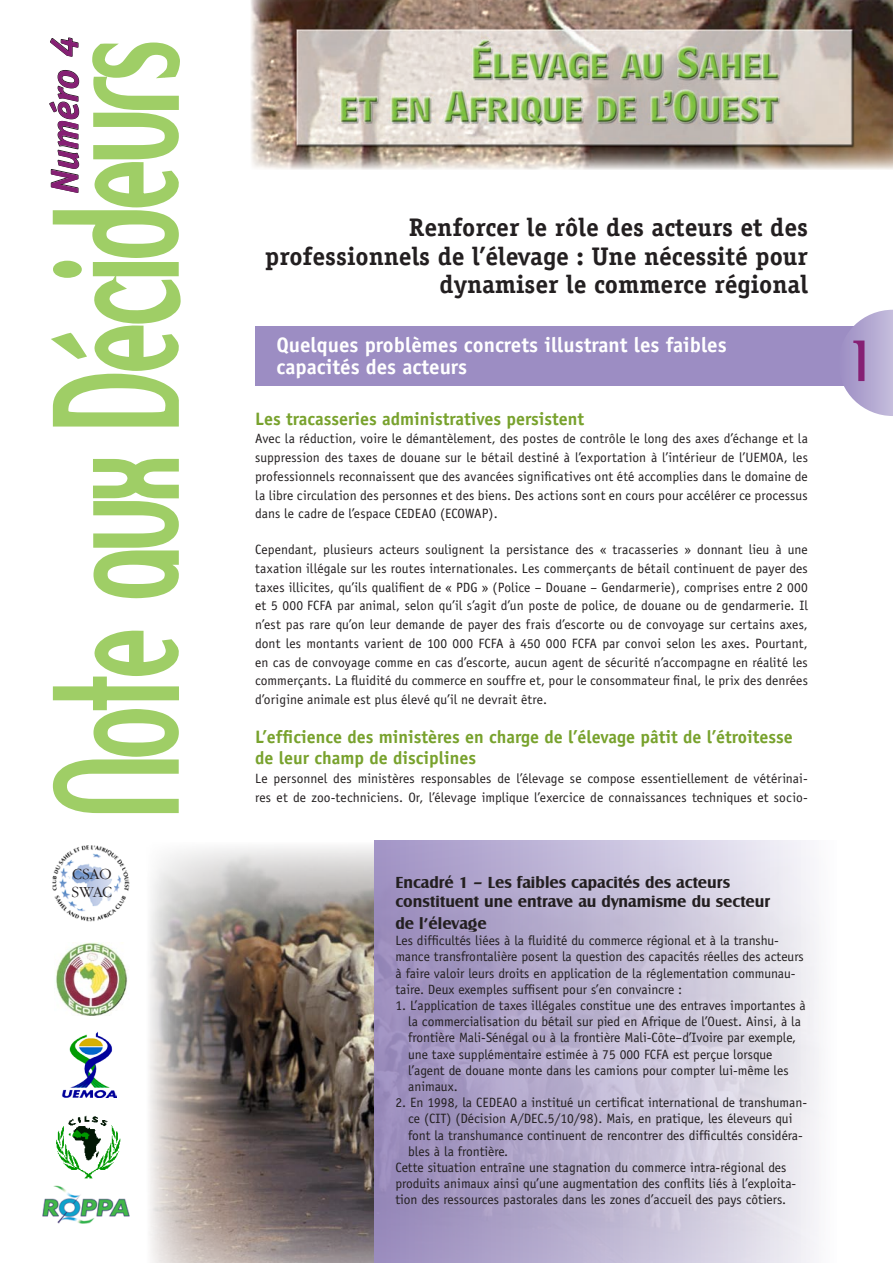
<style>
.page{position:relative;width:893px;height:1263px;background:#fff}
.page>*{position:absolute;margin:0;border:0;box-sizing:border-box;transform-origin:0 0}
.t1{font:54px "Amerika Sans";color:#862074}
.t2{font:italic 700 39px "Officina Sans";color:#862074}
.t3{font:700 25.5px/28.5px "Officina Serif";color:#231f20;text-align:right}
.t4{font:700 21px/22.5px "Officina Sans";color:#fff}
.t5{font:700 18px/21.6px "Officina Sans";color:#78a22d}
.t6{font:700 16.5px/19.8px "Castle T";color:#231f20}
.t7{font:300 15px/18px "Garamond Itc T";letter-spacing:-.025em;color:#231f20}
.t8{font:13.5px/18.8px "Officina Sans";color:#231f20}
</style>
<div class="page">
<img style="left:149px;top:846px;width:225px;height:417px">
<div style="left:374px;top:841px;width:463px;height:422px;background:linear-gradient(to right,#9385b8,#f2f2f4)"></div>
<div style="left:255px;top:327px;width:638px;height:59px;background:#9c8dc3"></div>
<svg style="left:838px;top:310px;width:55px;height:106px"></svg>
<img style="left:56px;top:942px;width:72px;height:74px">
<img style="left:42px;top:1185px;width:88px;height:38px">
<img style="left:62px;top:1031px;width:54px;height:66px">
<img style="left:251px;top:0;width:642px;height:170px">
<img style="left:52px;top:845px;width:78px;height:77px">
<img style="left:56px;top:1115px;width:65px;height:64px">
<svg style="left:51px;top:42px;width:130px;height:772px"></svg>
<svg style="left:49px;top:70px;width:30px;height:123px"></svg>
<svg style="left:50px;top:37px;width:29px;height:20px"></svg>
<h2 class="t2" style="left:41px;top:194px;width:159px;rotate:-90deg">Numéro 4</h2>
<p class="t7" style="left:71px;top:865px;width:42px">CSAO<br>SWAC</p>
<h3 class="t3" style="left:265px;top:213px;width:544px">Renforcer le rôle des acteurs et des professionnels de l’élevage : Une nécessité pour dynamiser le commerce régional</h3>
<h3 class="t4" style="left:276px;top:333px;width:452px">Quelques problèmes concrets illustrant les faibles capacités des acteurs</h3>
<h3 class="t5" style="left:255px;top:407px;width:331px">Les tracasseries administratives persistent</h3>
<p class="t8" style="left:255px;top:429px;width:554px;text-align:justify">Avec la réduction, voire le démantèlement, des postes de contrôle le long des axes d’échange et la suppression des taxes de douane sur le bétail destiné à l’exportation à l’intérieur de l’UEMOA, les professionnels reconnaissent que des avancées significatives ont été accomplies dans le domaine de la libre circulation des personnes et des biens. Des actions sont en cours pour accélérer ce processus dans le cadre de l’espace CEDEAO (ECOWAP).</p>
<p class="t8" style="left:255px;top:540px;width:554px;text-align:justify">Cependant, plusieurs acteurs soulignent la persistance des « tracasseries » donnant lieu à une taxation illégale sur les routes internationales. Les commerçants de bétail continuent de payer des taxes illicites, qu’ils qualifient de « PDG » (Police – Douane – Gendarmerie), comprises entre 2 000 et 5 000 FCFA par animal, selon qu’il s’agit d’un poste de police, de douane ou de gendarmerie. Il n’est pas rare qu’on leur demande de payer des frais d’escorte ou de convoyage sur certains axes, dont les montants varient de 100 000 FCFA à 450 000 FCFA par convoi selon les axes. Pourtant, en cas de convoyage comme en cas d’escorte, aucun agent de sécurité n’accompagne en réalité les commerçants. La fluidité du commerce en souffre et, pour le consommateur final, le prix des denrées d’origine animale est plus élevé qu’il ne devrait être.</p>
<h3 class="t5" style="left:255px;top:725px;width:539px">L’efficience des ministères en charge de l’élevage pâtit de l’étroitesse de leur champ de disciplines</h3>
<p class="t8" style="left:255px;top:769px;width:554px">Le personnel des ministères responsables de l’élevage se compose essentiellement de vétérinai&shy;res et de zoo-techniciens. Or, l’élevage implique l’exercice de connaissances techniques et socio-</p>
<p class="t6" style="left:395px;top:872px;width:376px">Encadré 1 – Les faibles capacités des acteurs constituent une entrave au dynamisme du secteur</p>
<p class="t6" style="left:395px;top:914px;width:93px">de l’élevage</p>
<p class="t8" style="left:395px;top:932px;width:410px;line-height:16.2px">Les difficultés liées à la fluidité du commerce régional et à la transhu&shy;mance transfrontalière posent la question des capacités réelles des acteurs à faire valoir leurs droits en application de la réglementation communau&shy;taire. Deux exemples suffisent pour s’en convaincre :</p>
<p class="t8" style="left:408px;top:997px;width:399px;line-height:16.2px;text-indent:-13px">1. L’application de taxes illégales constitue une des entraves importantes à la commercialisation du bétail sur pied en Afrique de l’Ouest. Ainsi, à la frontière Mali-Sénégal ou à la frontière Mali-Côte–d’Ivoire par exemple, une taxe supplémentaire estimée à 75 000 FCFA est perçue lorsque l’agent de douane monte dans les camions pour compter lui-même les animaux.</p>
<p class="t8" style="left:395px;top:1093px;width:413px">2. En 1998, la CEDEAO a institué un certificat international de transhuman-</p>
<p class="t8" style="left:408px;top:1109px;width:386px">ce (CIT) (Décision A/DEC.5/10/98). Mais, en pratique, les éleveurs qui</p>
<p class="t8" style="left:408px;top:1126px;width:396px">font la transhumance continuent de rencontrer des difficultés considéra-</p>
<p class="t8" style="left:408px;top:1142px;width:102px">bles à la frontière.</p>
<p class="t8" style="left:395px;top:1158px;width:392px">Cette situation entraîne une stagnation du commerce intra-régional des</p>
<p class="t8" style="left:395px;top:1174px;width:402px">produits animaux ainsi qu’une augmentation des conflits liés à l’exploita-</p>
<p class="t8" style="left:395px;top:1190px;width:392px">tion des ressources pastorales dans les zones d’accueil des pays côtiers.</p>
<h1 class="t1" style="left:850px;top:327px;width:17px">1</h1>
</div>
